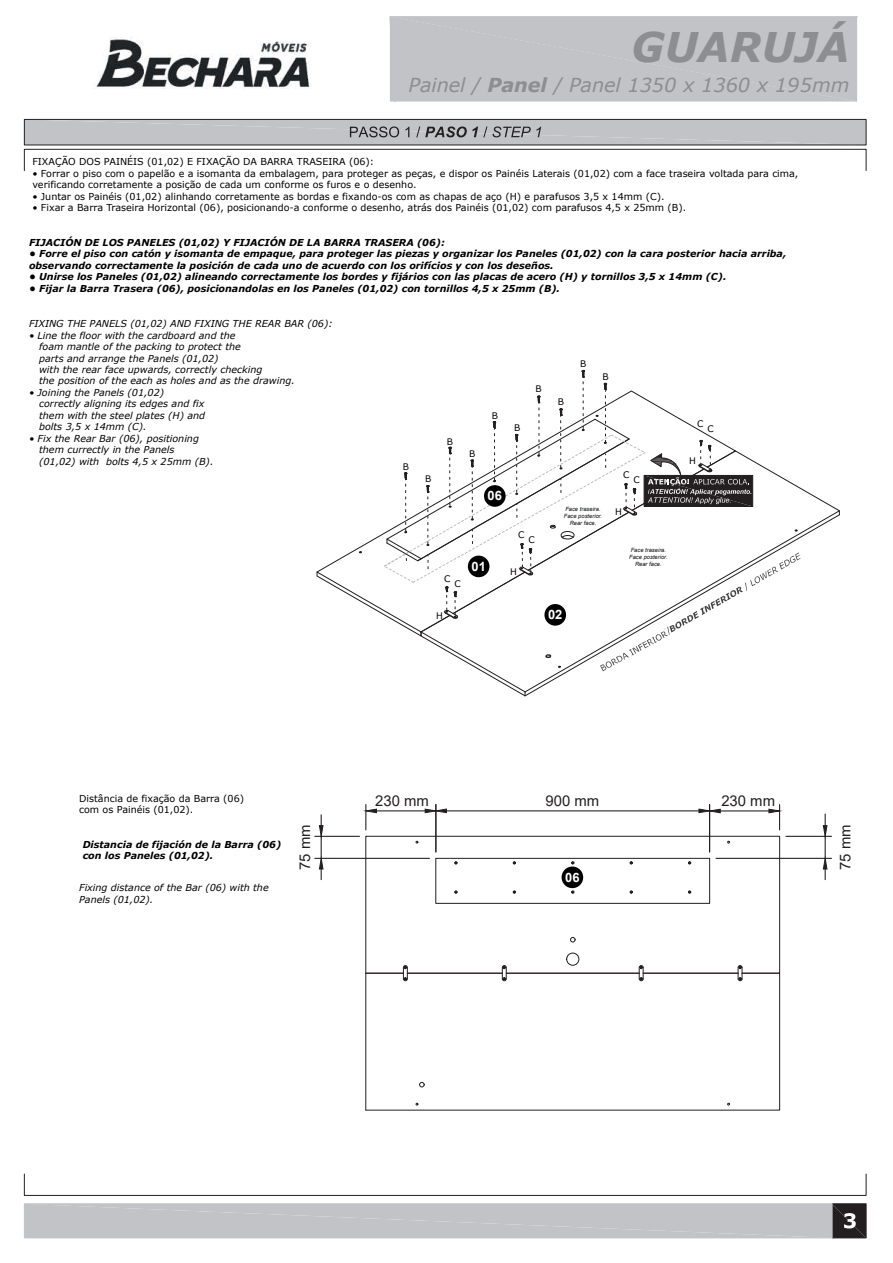
<style>
.page{position:relative;width:893px;height:1263px;background:#fff}
.page>*{position:absolute;margin:0;border:0;box-sizing:border-box;transform-origin:0 0}
.t1{font:italic 700 40.8px "Verdana";color:#8c8e91}
.t2{font:italic 19.2px "Verdana";color:#8c8e91}
.t3{font:14.85px "Arial";color:#231f20}
.t4{font:700 12.9px "Arial";color:#fff}
.t5{font:9.6px/11.6px "Verdana";color:#000001}
.t6{font:italic 700 9.6px/11.6px "Verdana";color:#000001}
.t7{font:italic 9.6px/11.6px "Verdana";color:#000001}
.t8{font:9px "Verdana";color:#000001}
.t9{font:italic 5.85px/6.9px "Arial";color:#111416;text-align:center}
.s1{font-weight:700}
</style>
<div class="page">
<div style="left:24px;top:1204px;width:842px;height:34px;background:#c2c3c6"></div>
<svg style="left:24px;top:119px;width:842px;height:26px;background:#b4b5b8"></svg>
<div style="left:24px;top:149px;width:842px;height:22px;border:1px solid #231f20"></div>
<div style="left:389px;top:16px;width:469px;height:86px;background:#c2c3c6"></div>
<img style="left:94px;top:36px;width:217px;height:53px">
<svg style="left:365px;top:836px;width:415px;height:137px"></svg>
<svg style="left:502px;top:965px;width:5px;height:8px"></svg>
<svg style="left:639px;top:965px;width:5px;height:8px"></svg>
<svg style="left:738px;top:965px;width:5px;height:8px"></svg>
<svg style="left:365px;top:965px;width:43px;height:8px"></svg>
<svg style="left:365px;top:973px;width:415px;height:138px"></svg>
<div style="left:435px;top:858px;width:275px;height:46px;border:1px solid #231f20"></div>
<hr style="left:446px;top:810px;width:253px;height:1px;background:#231f20">
<hr style="left:435px;top:804px;width:1px;height:48px;background:#231f20">
<hr style="left:376px;top:810px;width:49px;height:1px;background:#231f20">
<svg style="left:424px;top:808px;width:23px;height:5px"></svg>
<svg style="left:365px;top:804px;width:12px;height:26px"></svg>
<hr style="left:709px;top:804px;width:1px;height:48px;background:#231f20">
<hr style="left:720px;top:810px;width:49px;height:1px;background:#231f20">
<svg style="left:698px;top:808px;width:23px;height:5px"></svg>
<svg style="left:768px;top:804px;width:12px;height:26px"></svg>
<hr style="left:315px;top:858px;width:114px;height:1px;background:#231f20">
<hr style="left:315px;top:836px;width:44px;height:1px;background:#231f20">
<svg style="left:319px;top:815px;width:5px;height:65px"></svg>
<hr style="left:716px;top:858px;width:115px;height:1px;background:#231f20">
<hr style="left:786px;top:836px;width:45px;height:1px;background:#231f20">
<svg style="left:823px;top:814px;width:5px;height:66px"></svg>
<div style="left:562px;top:866px;width:21px;height:22px;background:#000001;border-radius:50%"></div>
<svg style="left:316px;top:370px;width:524px;height:327px"></svg>
<div style="left:468px;top:556px;width:21px;height:21px;background:#000001;border-radius:50%"></div>
<div style="left:544px;top:604px;width:22px;height:22px;background:#000001;border-radius:50%"></div>
<div style="left:484px;top:485px;width:22px;height:22px;background:#000001;border-radius:50%"></div>
<h1 class="t1" style="left:631px;top:18px;width:220px">GUARUJÁ</h1>
<h2 class="t2" style="left:408px;top:71px;width:443px">Painel / <span class="s1">Panel</span> / Panel 1350 x 1360 x 195mm</h2>
<p class="t5" style="left:32px;top:156px;width:343px">FIXAÇÃO DOS PAINÉIS (01,02) E FIXAÇÃO DA BARRA TRASEIRA (06):</p>
<p class="t5" style="left:32px;top:167px;width:768px">• Forrar o piso com o papelão e a isomanta da embalagem, para proteger as peças, e dispor os Painéis Laterais (01,02) com a face traseira voltada para cima, verificando corretamente a posição de cada um conforme os furos e o desenho.</p>
<p class="t5" style="left:32px;top:190px;width:634px">• Juntar os Painéis (01,02) alinhando corretamente as bordas e fixando-os com as chapas de aço (H) e parafusos 3,5 x 14mm (C).</p>
<p class="t5" style="left:32px;top:202px;width:655px">• Fixar a Barra Traseira Horizontal (06), posicionando-a conforme o desenho, atrás dos Painéis (01,02) com parafusos 4,5 x 25mm (B).</p>
<p class="t6" style="left:29px;top:236px;width:417px">FIJACIÓN DE LOS PANELES (01,02) Y FIJACIÓN DE LA BARRA TRASERA (06):</p>
<p class="t6" style="left:29px;top:248px;width:759px">• Forre el piso con catón y isomanta de empaque, para proteger las piezas y organizar los Paneles (01,02) con la cara posterior hacia arriba, observando correctamente la posición de cada uno de acuerdo con los orifícios y con los deseños.</p>
<p class="t6" style="left:29px;top:271px;width:699px">• Unirse los Paneles (01,02) alineando correctamente los bordes y fijários con las placas de acero (H) y tornillos 3,5 x 14mm (C).</p>
<p class="t6" style="left:29px;top:282px;width:532px">• Fijar la Barra Trasera (06), posicionandolas en los Paneles (01,02) con tornillos 4,5 x 25mm (B).</p>
<p class="t7" style="left:29px;top:318px;width:305px">FIXING THE PANELS (01,02) AND FIXING THE REAR BAR (06):</p>
<p class="t7" style="left:39px;top:329px;width:257px;text-indent:-10px">• Line the floor with the cardboard and the<br>foam mantle of the packing to protect the<br>parts and arrange the Panels (01,02)<br>with the rear face upwards, correctly checking<br>the position of the each as holes and as the drawing.</p>
<p class="t7" style="left:39px;top:387px;width:168px;text-indent:-10px">• Joining the Panels (01,02) correctly aligning its edges and fix them with the steel plates (H) and bolts 3,5 x 14mm (C).</p>
<p class="t7" style="left:39px;top:432px;width:176px;text-indent:-10px">• Fix the Rear Bar (06), positioning them currectly in the Panels<br>(01,02) with bolts 4,5 x 25mm (B).</p>
<p class="t8" style="left:403px;top:460px;width:8px">B</p>
<p class="t8" style="left:425px;top:473px;width:8px">B</p>
<p class="t8" style="left:447px;top:435px;width:8px">B</p>
<p class="t8" style="left:444px;top:573px;width:8px">C</p>
<p class="t8" style="left:454px;top:578px;width:8px">C</p>
<p class="t8" style="left:436px;top:609px;width:8px">H</p>
<p class="t8" style="left:469px;top:448px;width:8px">B</p>
<p class="t8" style="left:492px;top:409px;width:8px">B</p>
<p class="t8" style="left:514px;top:422px;width:8px">B</p>
<p class="t8" style="left:536px;top:383px;width:8px">B</p>
<h3 class="t4" style="left:488px;top:487px;width:16px">06</h3>
<h3 class="t4" style="left:471px;top:557px;width:16px">01</h3>
<p class="t8" style="left:518px;top:528px;width:8px">C</p>
<p class="t8" style="left:528px;top:533px;width:8px">C</p>
<p class="t8" style="left:510px;top:565px;width:8px">H</p>
<p class="t8" style="left:558px;top:395px;width:8px">B</p>
<p class="t8" style="left:580px;top:357px;width:8px">B</p>
<p class="t8" style="left:602px;top:370px;width:8px">B</p>
<p class="t8" style="left:623px;top:468px;width:8px">C</p>
<p class="t8" style="left:633px;top:474px;width:8px">C</p>
<p class="t9" style="left:564px;top:506px;width:40px">Face traseira.<br>Face posterior.<br>Rear face.</p>
<p class="t8" style="left:615px;top:505px;width:8px">H</p>
<p class="t9" style="left:629px;top:547px;width:40px">Face traseira.<br>Face posterior.<br>Rear face.</p>
<h3 class="t4" style="left:548px;top:606px;width:16px">02</h3>
<p class="t8" style="left:697px;top:417px;width:8px">C</p>
<p class="t8" style="left:707px;top:423px;width:8px">C</p>
<p class="t8" style="left:689px;top:454px;width:8px">H</p>
<p class="t5" style="left:79px;top:792px;width:166px">Distância de fixação da Barra (06) com os Painéis (01,02).</p>
<p class="t6" style="left:83px;top:838px;width:200px">Distancia de fijación de la Barra (06) con los Paneles (01,02).</p>
<p class="t7" style="left:79px;top:882px;width:191px">Fixing distance of the Bar (06) with the<br>Panels (01,02).</p>
<h3 class="t3" style="left:375px;top:791px;width:55px">230 mm</h3>
<h3 class="t3" style="left:545px;top:791px;width:55px">900 mm</h3>
<h3 class="t3" style="left:721px;top:791px;width:55px">230 mm</h3>
<h3 class="t3" style="left:295px;top:870px;width:47px;rotate:-90deg">75 mm</h3>
<h3 class="t3" style="left:835px;top:870px;width:47px;rotate:-90deg">75 mm</h3>
<h3 class="t4" style="left:565px;top:868px;width:16px">06</h3>
</div>
